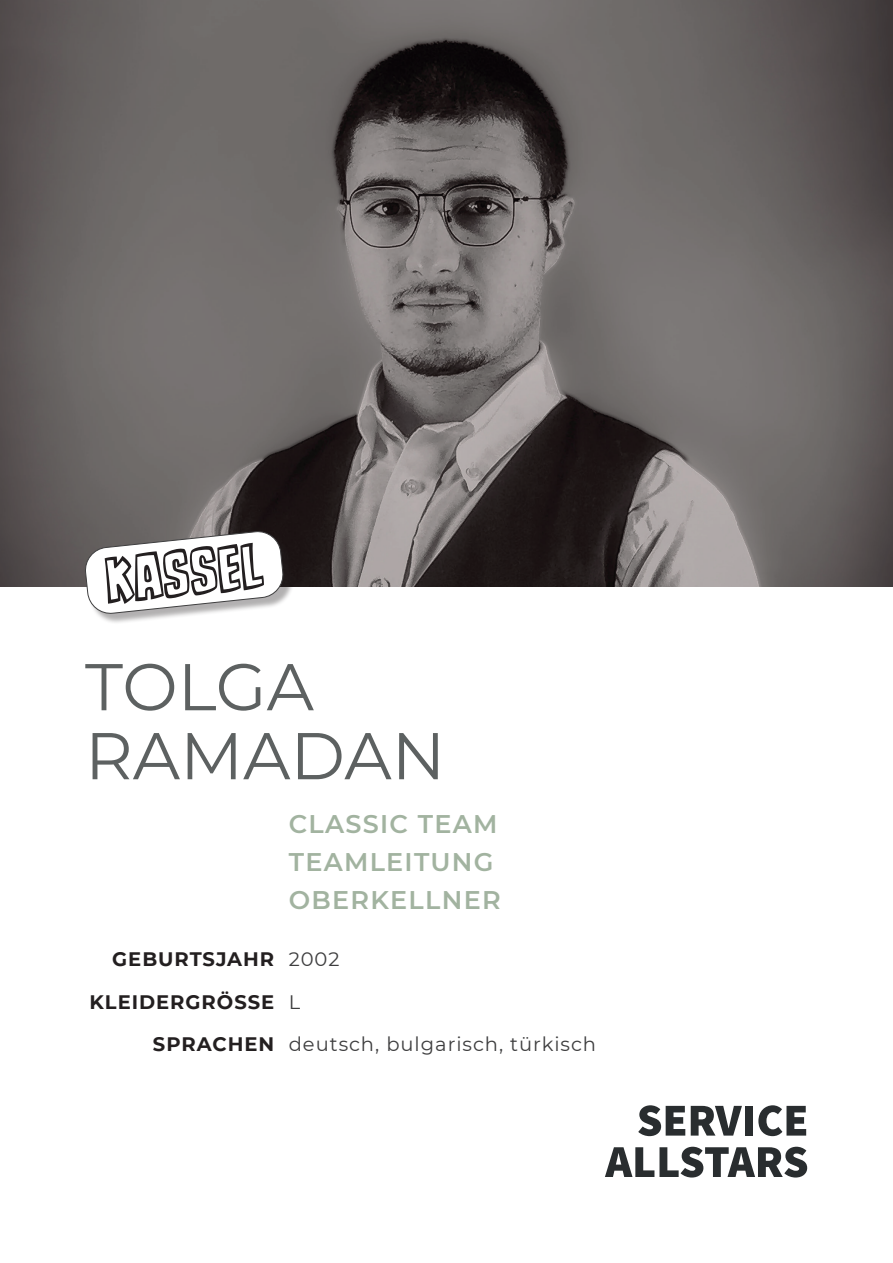
<style>
.page{position:relative;width:893px;height:1263px;background:#fff}
.page>*{position:absolute;margin:0;border:0;box-sizing:border-box;transform-origin:0 0}
.t1{font:67.35px "CC Dynamic Duo Open Variable";color:#231f20}
.t2{font:66px/69px "Montserrat";color:#5d6161}
.t3{font:600 25.5px/38.2px "Montserrat";letter-spacing:.05em;color:#a2b3a0}
.t4{font:19.5px/42.5px "Montserrat";letter-spacing:.05em;color:#3e3e3f}
.t5{font:700 19.5px/42.5px "Montserrat";letter-spacing:.05em;color:#231f20;text-align:right}
</style>
<div class="page">
<img style="left:0;top:0;width:893px;height:587px">
<svg style="left:638px;top:1105px;width:47px;height:31px"></svg>
<svg style="left:691px;top:1106px;width:51px;height:29px"></svg>
<div style="left:745px;top:1106px;width:8px;height:29px;background:#292d2f"></div>
<svg style="left:758px;top:1105px;width:48px;height:31px"></svg>
<svg style="left:605px;top:1147px;width:202px;height:30px"></svg>
<div style="left:87px;top:533px;width:207px;height:92px;background:#231f20;opacity:.35"></div>
<svg style="left:84px;top:530px;width:200px;height:84px"></svg>
<h1 class="t1" style="left:101px;top:539px;width:160px;rotate:-6deg">KASSEL</h1>
<h2 class="t2" style="left:85px;top:650px;width:362px">TOLGA<br>RAMADAN</h2>
<p class="t3" style="left:289px;top:803px;width:213px">CLASSIC TEAM<br>TEAMLEITUNG<br>OBERKELLNER</p>
<p class="t5" style="left:90px;top:937px;width:186px">GEBURTSJAHR<br>KLEIDERGRÖSSE<br>SPRACHEN</p>
<p class="t4" style="left:289px;top:937px;width:309px">2002<br>L<br>deutsch, bulgarisch, türkisch</p>
</div>
